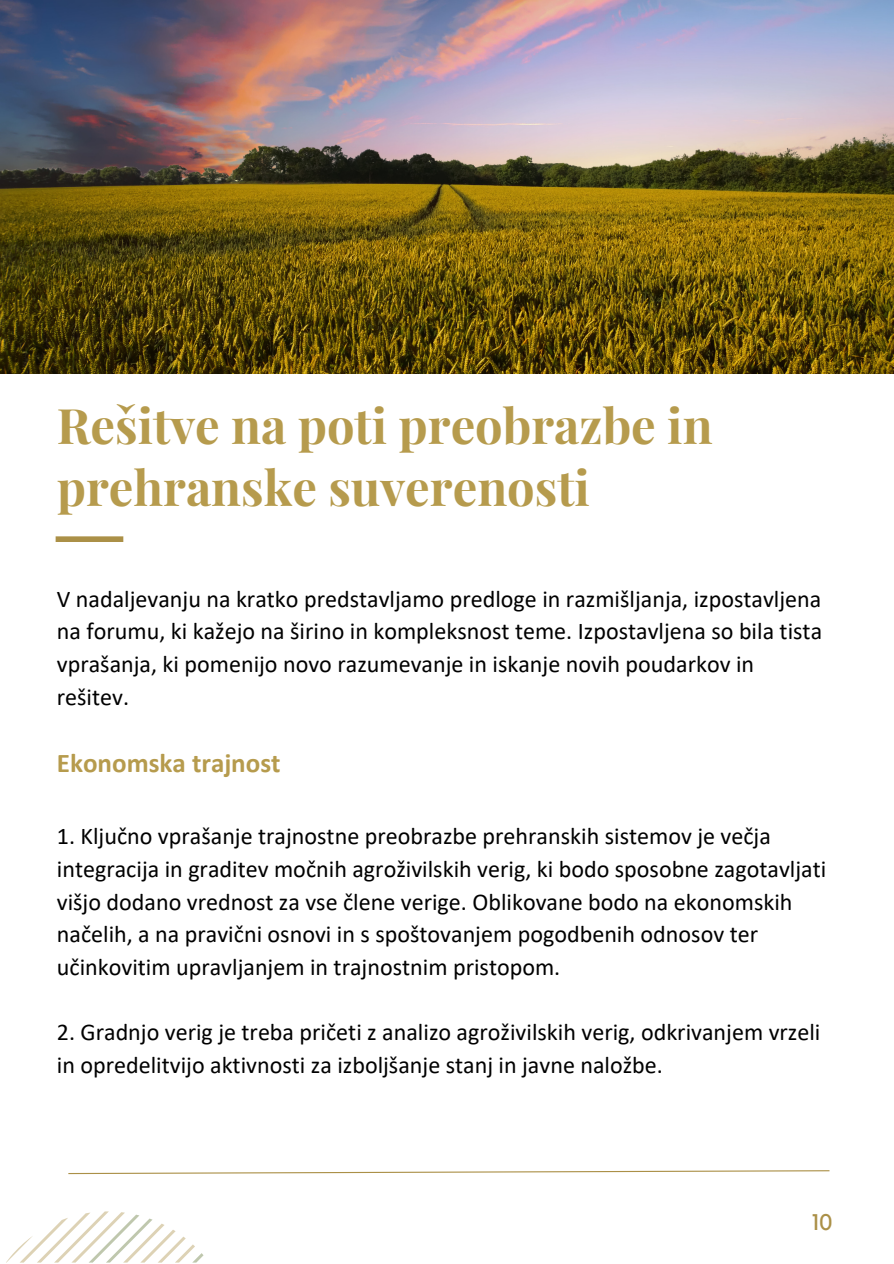
<style>
.page{position:relative;width:894px;height:1264px;background:#fff}
.page>*{position:absolute;margin:0;border:0;box-sizing:border-box;transform-origin:0 0}
.t1{font:700 48.75px/61.8px "Playfair Display";color:#b69b4d}
.t2{font:700 27px "Calibri";color:#b69b4d}
.t3{font:24px/32.7px "Calibri";color:#000}
.t4{font:22.5px "Kollektif";color:#ab9047}
</style>
<div class="page">
<svg style="left:68px;top:1170px;width:762px;height:4px"></svg>
<img style="left:0;top:0;width:893px;height:374px">
<svg style="left:6px;top:1211px;width:197px;height:51px"></svg>
<div style="left:56px;top:536px;width:67px;height:6px;background:#ab9047"></div>
<h1 class="t1" style="left:57px;top:393px;width:657px">Rešitve na poti preobrazbe in prehranske suverenosti</h1>
<p class="t3" style="left:57px;top:584px;width:766px">V nadaljevanju na kratko predstavljamo predloge in razmišljanja, izpostavljena na forumu, ki kažejo na širino in kompleksnost teme. Izpostavljena so bila tista vprašanja, ki pomenijo novo razumevanje in iskanje novih poudarkov in rešitev.</p>
<p class="t2" style="left:57px;top:752px;width:225px">Ekonomska trajnost</p>
<p class="t3" style="left:57px;top:822px;width:770px">1. Ključno vprašanje trajnostne preobrazbe prehranskih sistemov je večja integracija in graditev močnih agroživilskih verig, ki bodo sposobne zagotavljati višjo dodano vrednost za vse člene verige. Oblikovane bodo na ekonomskih načelih, a na pravični osnovi in s spoštovanjem pogodbenih odnosov ter učinkovitim upravljanjem in trajnostnim pristopom.</p>
<p class="t3" style="left:57px;top:1017px;width:764px">2. Gradnjo verig je treba pričeti z analizo agroživilskih verig, odkrivanjem vrzeli in opredelitvijo aktivnosti za izboljšanje stanj in javne naložbe.</p>
<p class="t4" style="left:812px;top:1211px;width:22px">10</p>
</div>
